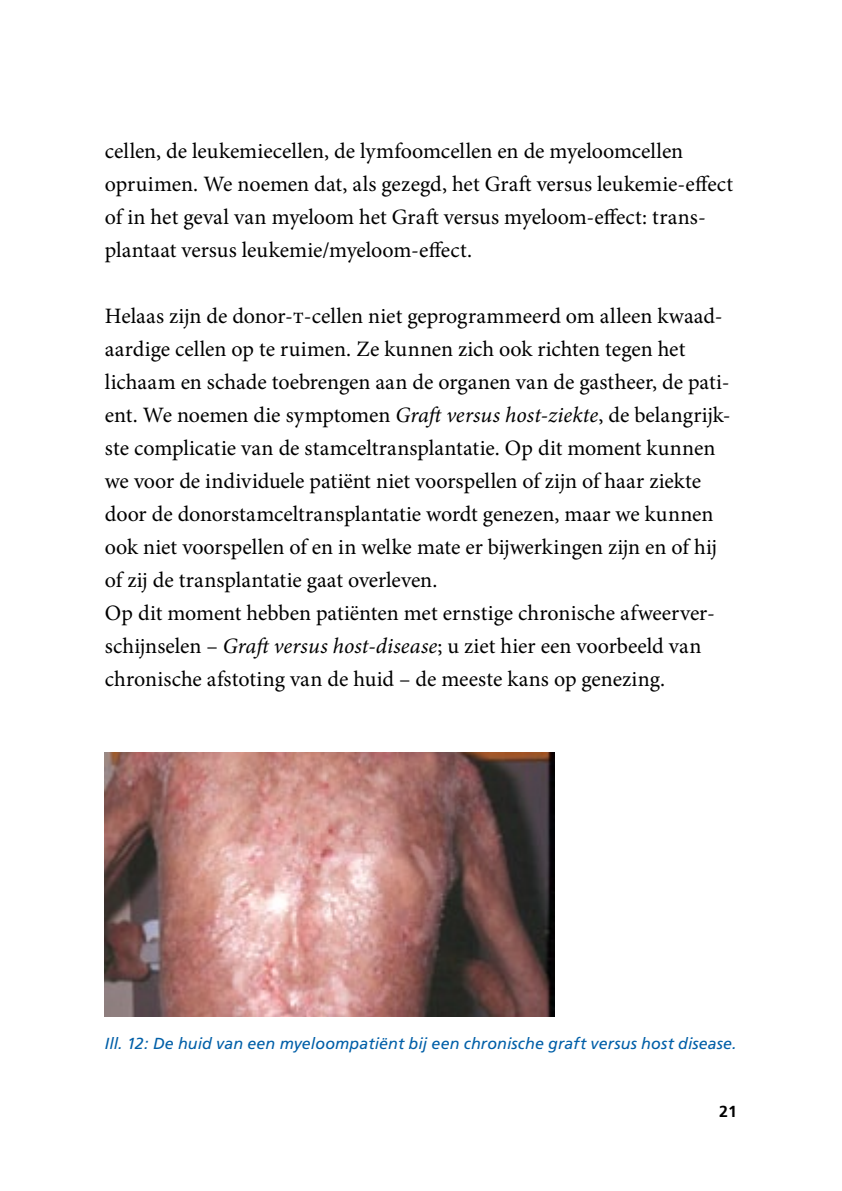
<style>
.page{position:relative;width:842px;height:1191px;background:#fff}
.page>*{position:absolute;margin:0;border:0;box-sizing:border-box;transform-origin:0 0}
.t1{font:22px/33px "Minion Pro";color:#000}
.t2{font:italic 16px "Frutiger";letter-spacing:.01em;color:#005fa8}
.t3{font:700 16px "Frutiger";color:#000}
.s1{font-style:italic}
</style>
<div class="page">
<img style="left:105px;top:752px;width:449px;height:264px">
<p class="t1" style="left:105px;top:134px;width:630px">cellen, de leukemiecellen, de lymfoomcellen en de myeloomcellen opruimen. We noemen dat, als gezegd, het Graft versus leukemie-effect of in het geval van myeloom het Graft versus myeloom-effect: trans&shy;plantaat versus leukemie/myeloom-effect.</p>
<p class="t1" style="left:105px;top:299px;width:627px">Helaas zijn de donor-T-cellen niet geprogrammeerd om alleen kwaad&shy;aardige cellen op te ruimen. Ze kunnen zich ook richten tegen het lichaam en schade toebrengen aan de organen van de gastheer, de pati&shy;ënt. We noemen die symptomen <span class="s1">Graft versus host-ziekte</span>, de belangrijk&shy;ste complicatie van de stamceltransplantatie. Op dit moment kunnen we voor de individuele patiënt niet voorspellen of zijn of haar ziekte door de donorstamceltransplantatie wordt genezen, maar we kunnen ook niet voorspellen of en in welke mate er bijwerkingen zijn en of hij of zij de transplantatie gaat overleven.<br>Op dit moment hebben patiënten met ernstige chronische afweerver&shy;schijnselen – <span class="s1">Graft versus host-disease</span>; u ziet hier een voorbeeld van chronische afstoting van de huid – de meeste kans op genezing.</p>
<p class="t2" style="left:105px;top:1034px;width:633px">Ill. 12: De huid van een myeloompatiënt bij een chronische graft versus host disease.</p>
<p class="t3" style="left:719px;top:1101px;width:19px">21</p>
</div>
